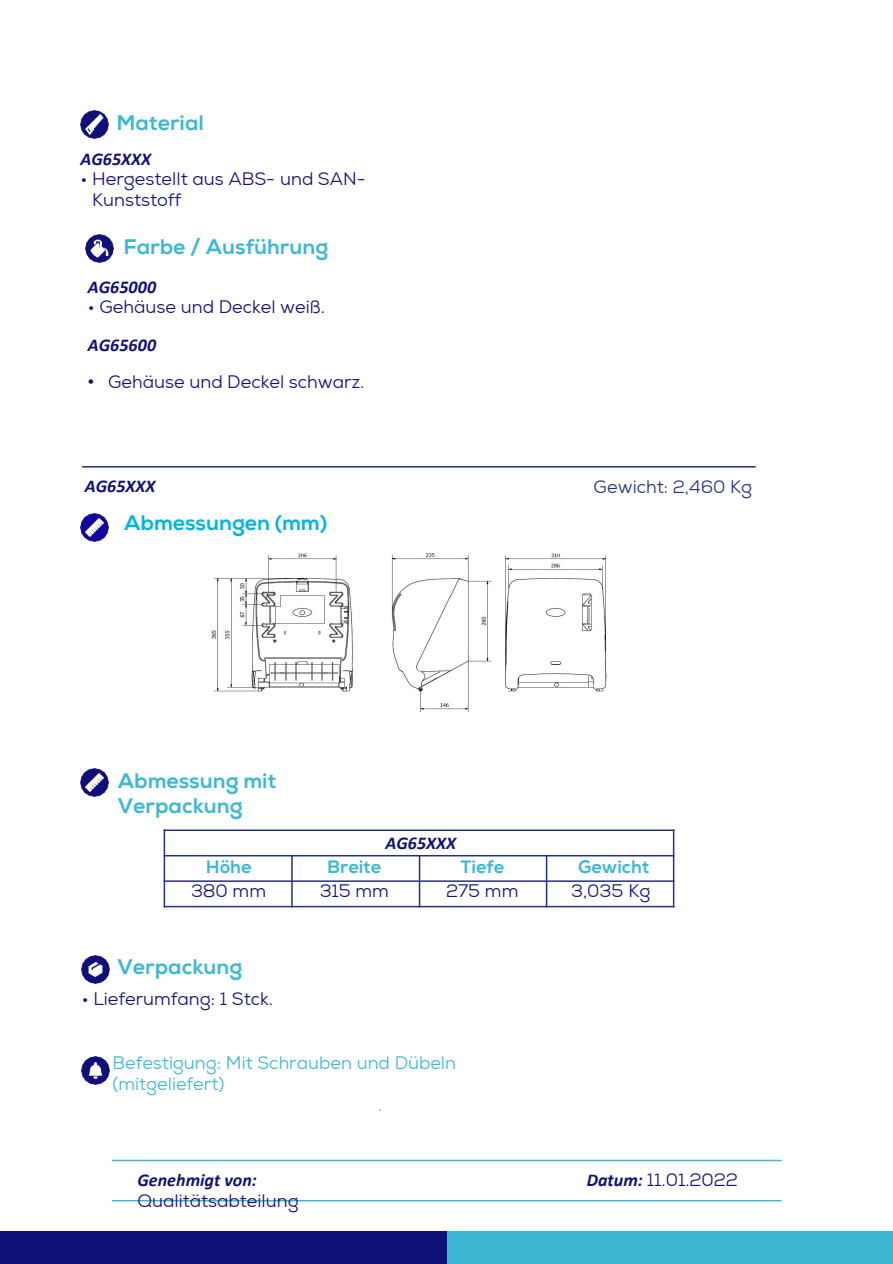
<style>
.page{position:relative;width:893px;height:1264px;background:#fff}
.page>*{position:absolute;margin:0;border:0;box-sizing:border-box;transform-origin:0 0}
.t1{font:800 21px/25.2px "Nexa";color:#3eb7d3}
.t2{font:800 21px "Nexa";color:#00b5e1}
.t3{font:18px/21px "Nexa";color:#101079}
.t4{font:18px/21px "Nexa";color:#3eb7d3}
.t5{font:italic 700 18px "Calibri";letter-spacing:.005em;color:#101079}
.t6{font:800 18px "Nexa";color:#3eb7d3}
.t7{font:18px "Nexa";letter-spacing:.005em;color:#253083}
.s1{font-family:"Arial"}
.s2{font-family:"Calibri";font-weight:700;font-style:italic}
</style>
<div class="page">
<div style="left:0;top:1231px;width:447px;height:32px;background:#101079"></div>
<div style="left:447px;top:1231px;width:445px;height:32px;background:#3eb7d3"></div>
<img style="left:85px;top:234px;width:28px;height:28px">
<img style="left:81px;top:513px;width:28px;height:28px">
<hr style="left:82px;top:466px;width:673px;height:1px;background:#253083">
<img style="left:211px;top:552px;width:396px;height:159px">
<img style="left:81px;top:768px;width:28px;height:28px">
<hr style="left:291px;top:854px;width:2px;height:53px;background:#253083">
<hr style="left:419px;top:854px;width:1px;height:53px;background:#253083">
<hr style="left:546px;top:854px;width:1px;height:53px;background:#253083">
<hr style="left:164px;top:854px;width:510px;height:2px;background:#253083">
<hr style="left:164px;top:880px;width:510px;height:1px;background:#253083">
<hr style="left:164px;top:829px;width:1px;height:78px;background:#253083">
<hr style="left:672px;top:829px;width:2px;height:78px;background:#253083">
<hr style="left:164px;top:829px;width:510px;height:1px;background:#253083">
<hr style="left:164px;top:905px;width:510px;height:2px;background:#253083">
<img style="left:82px;top:955px;width:28px;height:28px">
<img style="left:81px;top:1056px;width:28px;height:27px">
<hr style="left:112px;top:1199px;width:669px;height:2px;background:#3eb7d3">
<hr style="left:112px;top:1159px;width:669px;height:1px;background:#3eb7d3">
<img style="left:80px;top:111px;width:28px;height:28px">
<p class="t1" style="left:116px;top:111px;width:89px">Material</p>
<p class="t5" style="left:80px;top:146px;width:72px">AG65XXX</p>
<p class="t3" style="left:92px;top:169px;width:275px;text-indent:-12px">• Hergestellt aus ABS- und SAN-<br>Kunststoff</p>
<p class="t1" style="left:124px;top:234px;width:206px">Farbe / Ausführung</p>
<p class="t5" style="left:88px;top:274px;width:70px">AG65000</p>
<p class="t3" style="left:88px;top:297px;width:239px">• Gehäuse und Deckel weiß.</p>
<p class="t5" style="left:88px;top:332px;width:70px">AG65600</p>
<p class="t3" style="left:88px;top:372px;width:278px"><span class="s1">•</span> Gehäuse und Deckel schwarz.</p>
<p class="t5" style="left:85px;top:473px;width:72px">AG65XXX</p>
<p class="t7" style="left:593px;top:476px;width:160px">Gewicht: 2,460 Kg</p>
<p class="t2" style="left:124px;top:510px;width:205px">Abmessungen (mm)</p>
<p class="t1" style="left:118px;top:768px;width:160px">Abmessung mit<br>Verpackung</p>
<p class="t5" style="left:385px;top:830px;width:72px">AG65XXX</p>
<p class="t6" style="left:206px;top:855px;width:47px">Höhe</p>
<p class="t6" style="left:327px;top:855px;width:56px">Breite</p>
<p class="t6" style="left:460px;top:855px;width:45px">Tiefe</p>
<p class="t6" style="left:578px;top:855px;width:73px">Gewicht</p>
<p class="t3" style="left:191px;top:880px;width:77px">380 mm</p>
<p class="t3" style="left:319px;top:880px;width:71px">315 mm</p>
<p class="t3" style="left:446px;top:880px;width:74px">275 mm</p>
<p class="t3" style="left:571px;top:880px;width:81px">3,035 Kg</p>
<p class="t1" style="left:117px;top:954px;width:126px">Verpackung</p>
<p class="t3" style="left:82px;top:988px;width:192px">• Lieferumfang: 1 Stck.</p>
<p class="t4" style="left:112px;top:1052px;width:345px">Befestigung: Mit Schrauben und Dübeln (mitgeliefert)</p>
<p class="t4" style="left:378px;top:1094px;width:6px">.</p>
<p class="t3" style="left:137px;top:1169px;width:163px"><span class="s2">Genehmigt von:<br></span>Qualitätsabteilung</p>
<p class="t3" style="left:586px;top:1169px;width:153px"><span class="s2">Datum:</span> 11.01.2022</p>
</div>
